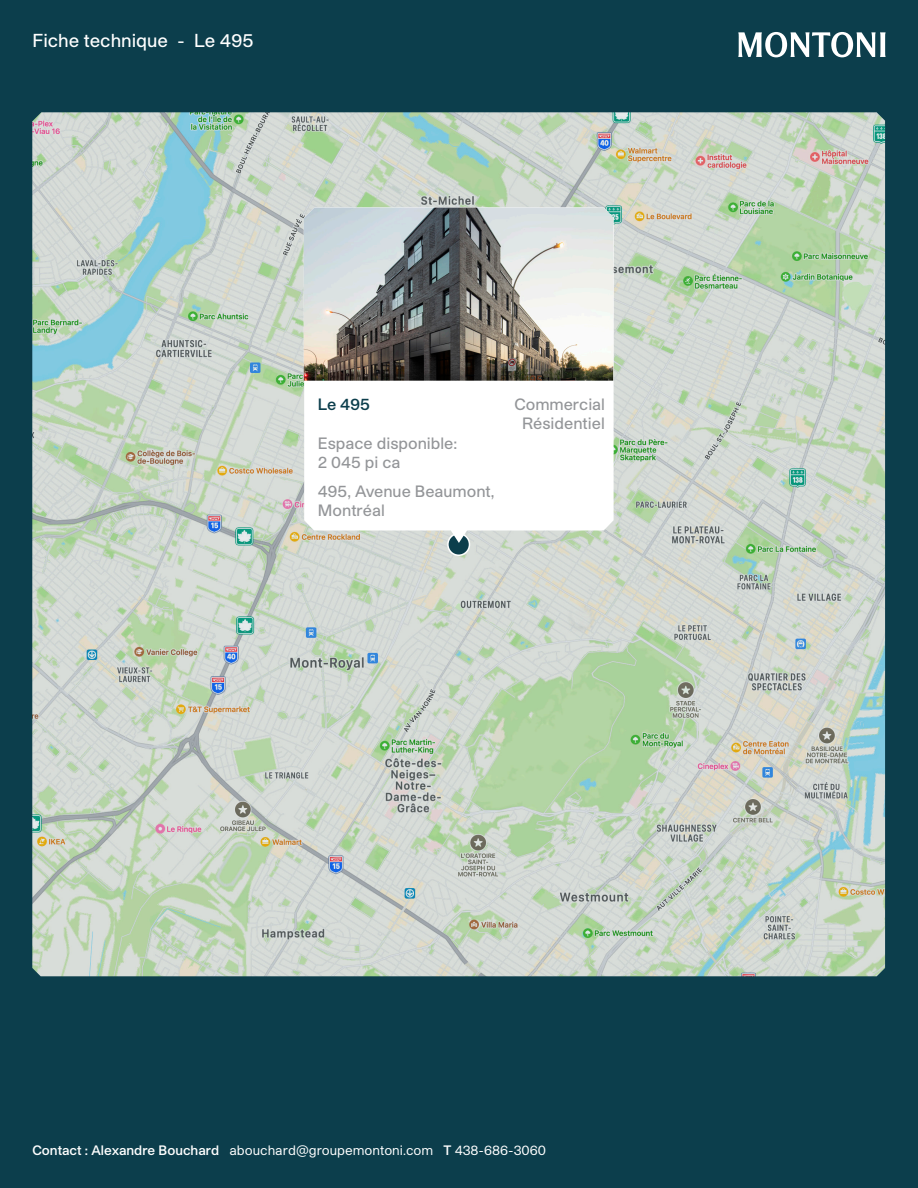
<style>
.page{position:relative;width:918px;height:1188px;background:#0c3e4c}
.page>*{position:absolute;margin:0;border:0;box-sizing:border-box;transform-origin:0 0}
.t1{font:500 18px "Studio Pro";color:#fff}
.Légende_gris{font:500 15.75px/18.9px "Studio Pro";color:#939598}
.Légende_gris-2{font:600 15.75px "Studio Pro";color:#0c3e4c}
.t2{font:13.2px "Studio Pro";color:#fff}
.s1{font-weight:600}
</style>
<div class="page">
<svg style="left:738px;top:32px;width:148px;height:25px"></svg>
<img style="left:32px;top:112px;width:853px;height:864px">
<div style="left:448px;top:534px;width:21px;height:21px;background:#0c3e4c;border-radius:50%"></div>
<div style="left:447px;top:533px;width:23px;height:23px;border:2px solid #fff;border-radius:50%"></div>
<svg style="left:304px;top:208px;width:310px;height:335px;background:#fafbfa"></svg>
<img style="left:304px;top:208px;width:309px;height:173px">
<p class="t1" style="left:32px;top:28px;width:223px">Fiche technique - Le 495</p>
<p class="Légende_gris-2" style="left:318px;top:394px;width:54px">Le 495</p>
<p class="Légende_gris" style="left:318px;top:434px;width:141px">Espace disponible:<br>2 045 pi ca</p>
<p class="Légende_gris" style="left:318px;top:482px;width:178px">495, Avenue Beaumont,<br>Montréal</p>
<p class="Légende_gris" style="left:514px;top:394px;width:92px;text-align:center">Commercial<br>Résidentiel</p>
<p class="t2" style="left:32px;top:1142px;width:515px"><span class="s1">Contact : Alexandre Bouchard</span> abouchard@groupemontoni.com <span class="s1">T</span> 438-686-3060</p>
</div>
